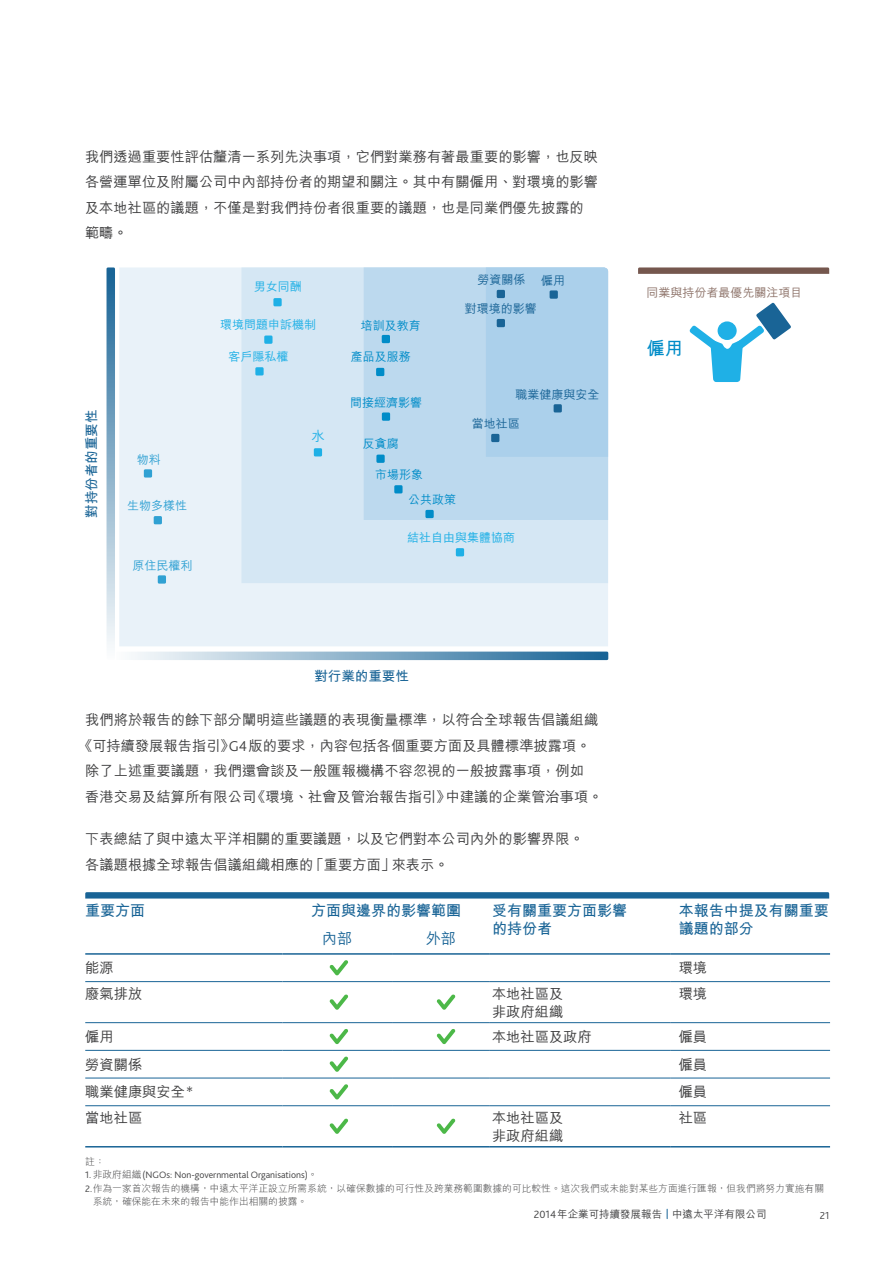
<style>
.page{position:relative;width:893px;height:1263px;background:#fff}
.page>*{position:absolute;margin:0;border:0;box-sizing:border-box;transform-origin:0 0}
.t1{font:700 18px "M Hei HK";color:#008cc8}
.t2{font:700 15px/18px "M Hei HK";color:#196496}
.t3{font:500 15px "M Hei HK";color:#196496}
.t4{font:500 14.25px/25.5px "M Hei HK";color:#3e3e3f}
.t5{font:700 13.5px "M Hei HK";color:#196496}
.t6{font:500 13.5px "M Hei HK";color:#1fb0e6}
.t7{font:500 12px/25.5px "M Hei HK";color:#008cc8}
.t8{font:500 12px "M Hei HK";color:#1fb0e6}
.t9{font:500 12px "M Hei HK";color:#196496}
.t10{font:500 12px "M Hei HK";color:#8b7066}
.t11{font:500 12px "M Hei HK";color:#30a1d3}
.t12{font:500 10.5px "M Hei HK";color:#3e3e3f}
.t13{font:300 10.5px "Bliss 2";color:#3e3e3f}
.t14{font:300 9.75px/13.5px "M Hei HK";color:#3e3e3f}
.t15{font:300 9.75px "Bliss 2";color:#3e3e3f}
.s1{font-family:"Bliss 2";font-weight:300;font-size:15px}
.s2{font-family:"M Hei HK"}
.s3{font-family:"Bliss 2"}
.s4{font-family:"Bliss 2";font-weight:300;font-size:10.95px}
</style>
<div class="page">
<div style="left:119px;top:267px;width:489px;height:379px;background:#e9f2f9"></div>
<div style="left:241px;top:267px;width:367px;height:316px;background:#d5e7f4"></div>
<div style="left:364px;top:267px;width:244px;height:253px;background:#bcd9ee"></div>
<div style="left:486px;top:267px;width:122px;height:190px;background:#abd0eb"></div>
<svg style="left:107px;top:267px;width:8px;height:393px;background:#89afc8"></svg>
<svg style="left:115px;top:652px;width:493px;height:8px;background:#89afc9"></svg>
<svg style="left:85px;top:892px;width:744px;height:6px;background:#1f6899"></svg>
<hr style="left:85px;top:1078px;width:197px;height:1px;background:#196496">
<hr style="left:282px;top:1078px;width:110px;height:1px;background:#196496">
<hr style="left:392px;top:1078px;width:98px;height:1px;background:#196496">
<hr style="left:490px;top:1078px;width:180px;height:1px;background:#196496">
<hr style="left:670px;top:1078px;width:160px;height:1px;background:#196496">
<hr style="left:85px;top:1050px;width:197px;height:1px;background:#196496">
<hr style="left:282px;top:1050px;width:110px;height:1px;background:#196496">
<hr style="left:392px;top:1050px;width:98px;height:1px;background:#196496">
<hr style="left:490px;top:1050px;width:180px;height:1px;background:#196496">
<hr style="left:670px;top:1050px;width:160px;height:1px;background:#196496">
<hr style="left:85px;top:1022px;width:197px;height:1px;background:#196496">
<hr style="left:282px;top:1022px;width:110px;height:1px;background:#196496">
<hr style="left:392px;top:1022px;width:98px;height:1px;background:#196496">
<hr style="left:490px;top:1022px;width:180px;height:1px;background:#196496">
<hr style="left:670px;top:1022px;width:160px;height:1px;background:#196496">
<hr style="left:85px;top:981px;width:197px;height:1px;background:#196496">
<hr style="left:282px;top:981px;width:110px;height:1px;background:#196496">
<hr style="left:392px;top:981px;width:98px;height:1px;background:#196496">
<hr style="left:490px;top:981px;width:180px;height:1px;background:#196496">
<hr style="left:670px;top:981px;width:160px;height:1px;background:#196496">
<hr style="left:85px;top:953px;width:197px;height:2px;background:#196496">
<hr style="left:490px;top:953px;width:180px;height:2px;background:#196496">
<hr style="left:670px;top:953px;width:160px;height:2px;background:#196496">
<hr style="left:282px;top:953px;width:110px;height:2px;background:#196496">
<hr style="left:392px;top:953px;width:98px;height:2px;background:#196496">
<hr style="left:85px;top:1105px;width:197px;height:1px;background:#196496">
<hr style="left:282px;top:1105px;width:110px;height:1px;background:#196496">
<hr style="left:392px;top:1105px;width:98px;height:1px;background:#196496">
<hr style="left:490px;top:1105px;width:180px;height:1px;background:#196496">
<hr style="left:670px;top:1105px;width:160px;height:1px;background:#196496">
<hr style="left:85px;top:1146px;width:197px;height:1px;background:#196496">
<hr style="left:282px;top:1146px;width:110px;height:1px;background:#196496">
<hr style="left:392px;top:1146px;width:98px;height:1px;background:#196496">
<hr style="left:490px;top:1146px;width:180px;height:1px;background:#196496">
<hr style="left:670px;top:1146px;width:160px;height:1px;background:#196496">
<svg style="left:329px;top:960px;width:19px;height:15px"></svg>
<svg style="left:329px;top:994px;width:19px;height:16px"></svg>
<svg style="left:437px;top:994px;width:18px;height:16px"></svg>
<svg style="left:329px;top:1029px;width:19px;height:15px"></svg>
<svg style="left:437px;top:1029px;width:18px;height:15px"></svg>
<svg style="left:329px;top:1056px;width:19px;height:16px"></svg>
<svg style="left:329px;top:1084px;width:19px;height:15px"></svg>
<svg style="left:329px;top:1118px;width:19px;height:16px"></svg>
<svg style="left:437px;top:1118px;width:18px;height:16px"></svg>
<div style="left:382px;top:335px;width:8px;height:8px;background:#008cc8;border-radius:2px"></div>
<div style="left:376px;top:368px;width:8px;height:8px;background:#008cc8;border-radius:2px"></div>
<div style="left:382px;top:412px;width:8px;height:9px;background:#008cc8;border-radius:2px"></div>
<div style="left:376px;top:455px;width:9px;height:8px;background:#008cc8;border-radius:2px"></div>
<div style="left:394px;top:485px;width:9px;height:8px;background:#008cc8;border-radius:2px"></div>
<div style="left:425px;top:510px;width:9px;height:8px;background:#008cc8;border-radius:2px"></div>
<div style="left:456px;top:548px;width:8px;height:8px;background:#1fb0e6"></div>
<div style="left:314px;top:448px;width:8px;height:8px;background:#1fb0e6"></div>
<div style="left:255px;top:367px;width:9px;height:8px;background:#1fb0e6"></div>
<div style="left:144px;top:469px;width:8px;height:8px;background:#30a1d3"></div>
<div style="left:154px;top:516px;width:8px;height:8px;background:#30a1d3"></div>
<div style="left:158px;top:575px;width:8px;height:9px;background:#30a1d3"></div>
<div style="left:264px;top:335px;width:9px;height:9px;background:#1fb0e6"></div>
<div style="left:273px;top:298px;width:9px;height:8px;background:#1fb0e6"></div>
<div style="left:550px;top:290px;width:8px;height:9px;background:#196496;border-radius:2px"></div>
<div style="left:497px;top:319px;width:8px;height:8px;background:#196496;border-radius:2px"></div>
<div style="left:554px;top:404px;width:8px;height:8px;background:#196496;border-radius:2px"></div>
<div style="left:491px;top:434px;width:8px;height:8px;background:#196496;border-radius:2px"></div>
<svg style="left:638px;top:267px;width:191px;height:7px"></svg>
<svg style="left:689px;top:302px;width:102px;height:80px"></svg>
<div style="left:497px;top:290px;width:8px;height:8px;background:#196496;border-radius:2px"></div>
<p class="t4" style="left:85px;top:142px;width:514px">我們透過重要性評估釐清一系列先決事項，它們對業務有著最重要的影響，也反映各營運單位及附屬公司中內部持份者的期望和關注。其中有關僱用、對環境的影響及本地社區的議題，不僅是對我們持份者很重要的議題，也是同業們優先披露的範疇。</p>
<p class="t5" style="left:82px;top:518px;width:109px;rotate:-90deg">對持份者的重要性</p>
<p class="t11" style="left:137px;top:450px;width:25px">物料</p>
<p class="t11" style="left:127px;top:497px;width:61px">生物多樣性</p>
<p class="t11" style="left:132px;top:557px;width:62px">原住民權利</p>
<p class="t8" style="left:254px;top:278px;width:49px">男女同酬</p>
<p class="t8" style="left:220px;top:316px;width:97px">環境問題申訴機制</p>
<p class="t7" style="left:361px;top:312px;width:61px">培訓及教育</p>
<p class="t8" style="left:229px;top:348px;width:61px">客戶隱私權</p>
<p class="t7" style="left:351px;top:343px;width:61px">產品及服務</p>
<p class="t7" style="left:350px;top:389px;width:73px">間接經濟影響</p>
<p class="t7" style="left:363px;top:430px;width:37px">反貪腐</p>
<p class="t6" style="left:312px;top:426px;width:15px">水</p>
<p class="t7" style="left:408px;top:461px;width:49px;text-indent:-33px">市場形象<br>公共政策</p>
<p class="t9" style="left:478px;top:270px;width:49px">勞資關係</p>
<p class="t9" style="left:465px;top:300px;width:73px">對環境的影響</p>
<p class="t9" style="left:541px;top:272px;width:25px">僱用</p>
<p class="t9" style="left:515px;top:385px;width:85px">職業健康與安全</p>
<p class="t9" style="left:472px;top:415px;width:49px">當地社區</p>
<p class="t8" style="left:407px;top:529px;width:109px">結社自由與集體協商</p>
<p class="t5" style="left:314px;top:666px;width:96px">對行業的重要性</p>
<p class="t4" style="left:85px;top:706px;width:514px">我們將於報告的餘下部分闡明這些議題的表現衡量標準，以符合全球報告倡議組織</p>
<p class="t4" style="left:78px;top:732px;width:514px">《可持續發展報告指引》<span class="s1">G4</span>版的要求，內容包括各個重要方面及具體標準披露項。</p>
<p class="t4" style="left:85px;top:757px;width:500px">除了上述重要議題，我們還會談及一般匯報機構不容忽視的一般披露事項，例如</p>
<p class="t4" style="left:85px;top:783px;width:519px">香港交易及結算所有限公司《環境、社會及管治報告指引》中建議的企業管治事項。</p>
<p class="t4" style="left:85px;top:825px;width:500px">下表總結了與中遠太平洋相關的重要議題，以及它們對本公司內外的影響界限。各議題根據全球報告倡議組織相應的「重要方面」來表示。</p>
<p class="t10" style="left:647px;top:284px;width:157px">同業與持份者最優先關注項目</p>
<p class="t1" style="left:647px;top:335px;width:37px">僱用</p>
<p class="t2" style="left:85px;top:900px;width:61px">重要方面</p>
<p class="t2" style="left:311px;top:900px;width:151px">方面與邊界的影響範圍</p>
<p class="t2" style="left:492px;top:900px;width:136px">受有關重要方面影響的持份者</p>
<p class="t2" style="left:679px;top:900px;width:151px">本報告中提及有關重要議題的部分</p>
<p class="t3" style="left:322px;top:927px;width:31px">內部</p>
<p class="t3" style="left:426px;top:927px;width:31px">外部</p>
<p class="t4" style="left:85px;top:954px;width:30px">能源</p>
<p class="t4" style="left:679px;top:954px;width:30px">環境</p>
<p class="t4" style="left:85px;top:979px;width:58px">廢氣排放</p>
<p class="t4" style="left:492px;top:983px;width:73px;line-height:18px">本地社區及非政府組織</p>
<p class="t4" style="left:679px;top:979px;width:30px">環境</p>
<p class="t4" style="left:85px;top:1023px;width:30px">僱用</p>
<p class="t4" style="left:492px;top:1023px;width:101px">本地社區及政府</p>
<p class="t4" style="left:679px;top:1023px;width:30px">僱員</p>
<p class="t4" style="left:85px;top:1050px;width:58px">勞資關係</p>
<p class="t4" style="left:679px;top:1050px;width:30px">僱員</p>
<p class="t4" style="left:85px;top:1078px;width:109px">職業健康與安全<span class="s1">*</span></p>
<p class="t4" style="left:679px;top:1078px;width:30px">僱員</p>
<p class="t4" style="left:85px;top:1104px;width:58px">當地社區</p>
<p class="t4" style="left:492px;top:1107px;width:73px;line-height:18px">本地社區及非政府組織</p>
<p class="t4" style="left:679px;top:1104px;width:30px">社區</p>
<p class="t14" style="left:85px;top:1154px;width:21px">註：</p>
<p class="t15" style="left:85px;top:1169px;width:234px">1.<span class="s2">非政府組織</span>(NGOs: Non-governmental Organisations)<span class="s2">。</span></p>
<p class="t14" style="left:93px;top:1181px;width:733px;text-indent:-7px"><span class="s3">2.</span>作為一家首次報告的機構，中遠太平洋正設立所需系統，以確保數據的可行性及跨業務範圍數據的可比較性。這次我們或未能對某些方面進行匯報，但我們將努力實施有關系統，確保能在未來的報告中能作出相關的披露。</p>
<p class="t12" style="left:534px;top:1206px;width:234px"><span class="s4">2014</span>年企業可持續發展報告 中遠太平洋有限公司</p>
<p class="t13" style="left:820px;top:1209px;width:11px">21</p>
</div>
